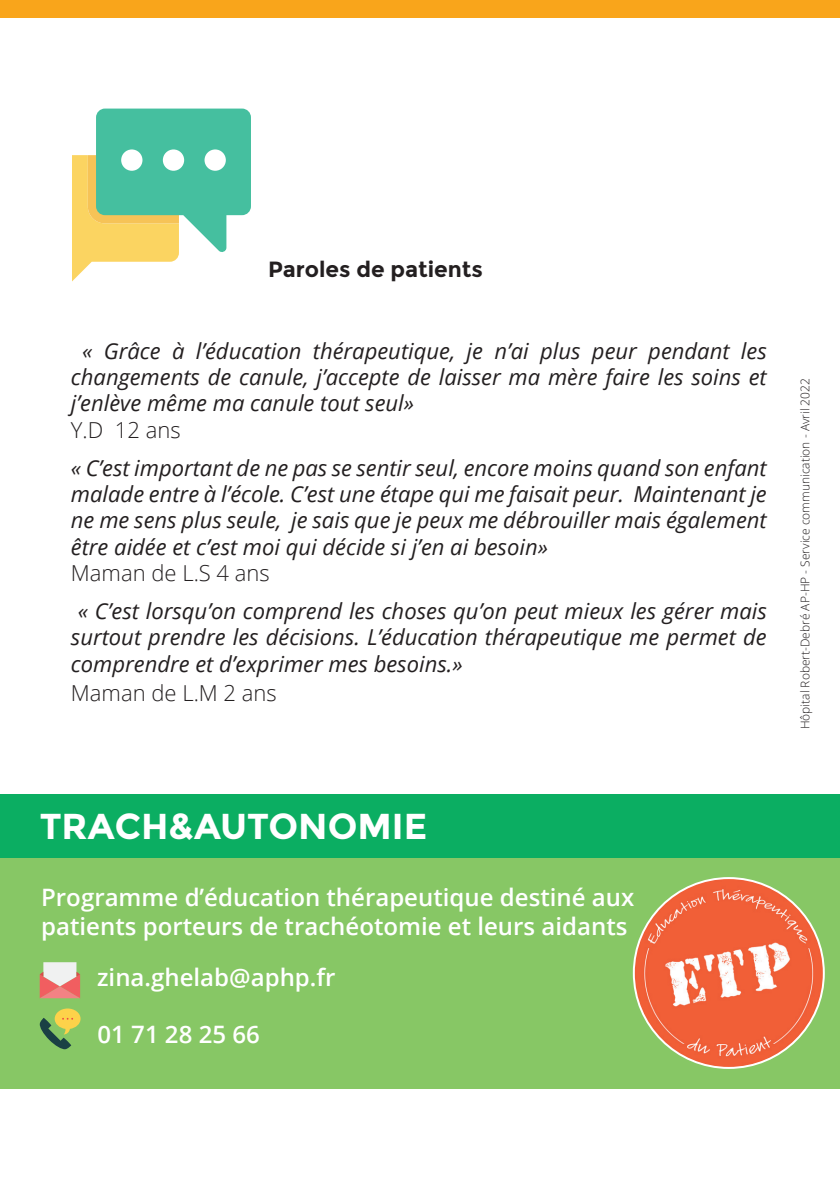
<style>
.page{position:relative;width:840px;height:1191px;background:#fff}
.page>*{position:absolute;margin:0;border:0;box-sizing:border-box;transform-origin:0 0}
.t1{font:700 36px "Montserrat";color:#fff}
.t2{font:600 24px/28.8px "Open Sans";color:#fff}
.t3{font:italic 22px/26.4px "Open Sans";color:#231f20;text-align:justify}
.t4{font:300 22px "Open Sans";color:#231f20}
.t5{font:700 22px "Montserrat";color:#231f20}
.t6{font:300 12px "Open Sans";color:#231f20}
</style>
<div class="page">
<div style="left:0;top:794px;width:839px;height:63px;background:#0bae62"></div>
<div style="left:0;top:857px;width:839px;height:231px;background:#87c765"></div>
<img style="left:633px;top:878px;width:190px;height:190px;border-radius:95px">
<svg style="left:40px;top:962px;width:40px;height:36px"></svg>
<svg style="left:40px;top:1008px;width:40px;height:41px"></svg>
<svg style="left:72px;top:109px;width:179px;height:173px"></svg>
<div style="left:121px;top:149px;width:21px;height:22px;background:#fff;border-radius:50%"></div>
<div style="left:163px;top:149px;width:21px;height:22px;background:#fff;border-radius:50%"></div>
<div style="left:204px;top:149px;width:22px;height:22px;background:#fff;border-radius:50%"></div>
<div style="left:0;top:0;width:839px;height:17px;background:#f9a51b"></div>
<p class="t5" style="left:268px;top:256px;width:216px">Paroles de patients</p>
<p class="t3" style="left:71px;top:337px;width:697px;text-indent:11px">« Grâce à l’éducation thérapeutique, je n’ai plus peur pendant les changements de canule, j’accepte de laisser ma mère faire les soins et j’enlève même ma canule tout seul»</p>
<p class="t4" style="left:71px;top:415px;width:111px">Y.D 12 ans</p>
<p class="t3" style="left:71px;top:454px;width:697px">« C’est important de ne pas se sentir seul, encore moins quand son enfant malade entre à l’école. C’est une étape qui me faisait peur. Maintenant je ne me sens plus seule, je sais que je peux me débrouiller mais également être aidée et c’est moi qui décide si j’en ai besoin»</p>
<p class="t4" style="left:71px;top:558px;width:200px">Maman de L.S 4 ans</p>
<p class="t3" style="left:71px;top:597px;width:697px;text-indent:7px">« C’est lorsqu’on comprend les choses qu’on peut mieux les gérer mais surtout prendre les décisions. L’éducation thérapeutique me permet de comprendre et d’exprimer mes besoins.»</p>
<p class="t4" style="left:71px;top:677px;width:207px">Maman de L.M 2 ans</p>
<p class="t6" style="left:796px;top:729px;width:353px;rotate:-90deg">Hôpital Robert-Debré AP-HP - Service communication - Avril 2022</p>
<h1 class="t1" style="left:40px;top:804px;width:389px">TRACH&amp;AUTONOMIE</h1>
<p class="t2" style="left:41px;top:882px;width:594px">Programme d’éducation thérapeutique destiné aux patients porteurs de trachéotomie et leurs aidants</p>
<p class="t2" style="left:97px;top:962px;width:240px">zina.ghelab@aphp.fr</p>
<p class="t2" style="left:98px;top:1019px;width:164px">01 71 28 25 66</p>
</div>
